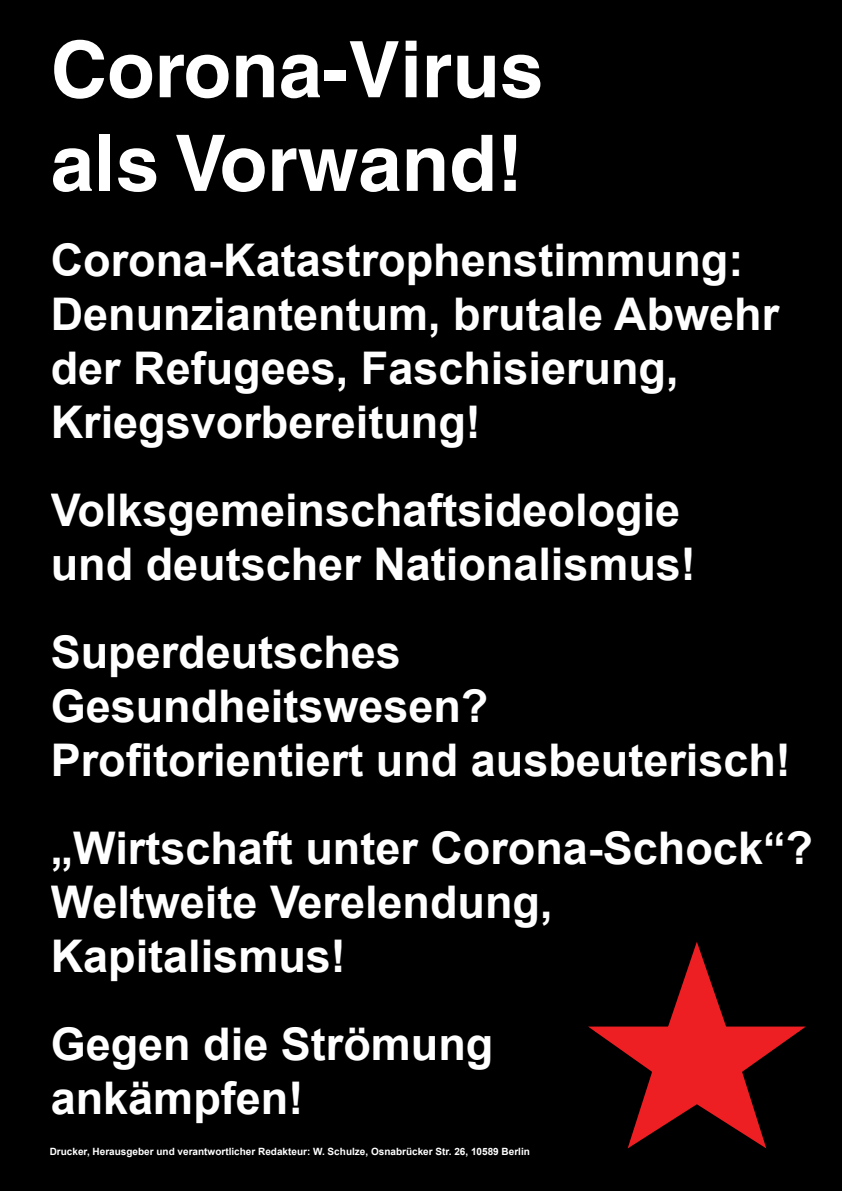
<style>
.page{position:relative;width:842px;height:1191px;background:#000001}
.page>*{position:absolute;margin:0;border:0;box-sizing:border-box;transform-origin:0 0}
.t1{font:700 78px/93.6px "Helvetica";color:#fff}
.t2{font:700 45px/54px "Arial";color:#fff}
.t3{font:700 10px "Arial";color:#fff}
</style>
<div class="page">
<svg style="left:596px;top:946px;width:202px;height:196px"></svg>
<h1 class="t1" style="left:51px;top:22px;width:494px">Corona-Virus als Vorwand!</h1>
<p class="t2" style="left:51px;top:234px;width:730px">Corona-Katastrophenstimmung:<br>Denunziantentum, brutale Abwehr der Refugees, Faschisierung,<br>Kriegsvorbereitung!</p>
<p class="t2" style="left:51px;top:484px;width:647px">Volksgemeinschaftsideologie und deutscher Nationalismus!</p>
<p class="t2" style="left:51px;top:626px;width:742px">Superdeutsches<br>Gesundheitswesen?<br>Profitorientiert und ausbeuterisch!</p>
<p class="t2" style="left:51px;top:822px;width:764px">„Wirtschaft unter Corona-Schock“?<br>Weltweite Verelendung,<br>Kapitalismus!</p>
<p class="t2" style="left:51px;top:1018px;width:444px">Gegen die Strömung</p>
<p class="t2" style="left:51px;top:1072px;width:254px">ankämpfen!</p>
<p class="t3" style="left:50px;top:1144px;width:482px">Drucker, Herausgeber und verantwortlicher Redakteur: W. Schulze, Osnabrücker Str. 26, 10589 Berlin</p>
</div>
